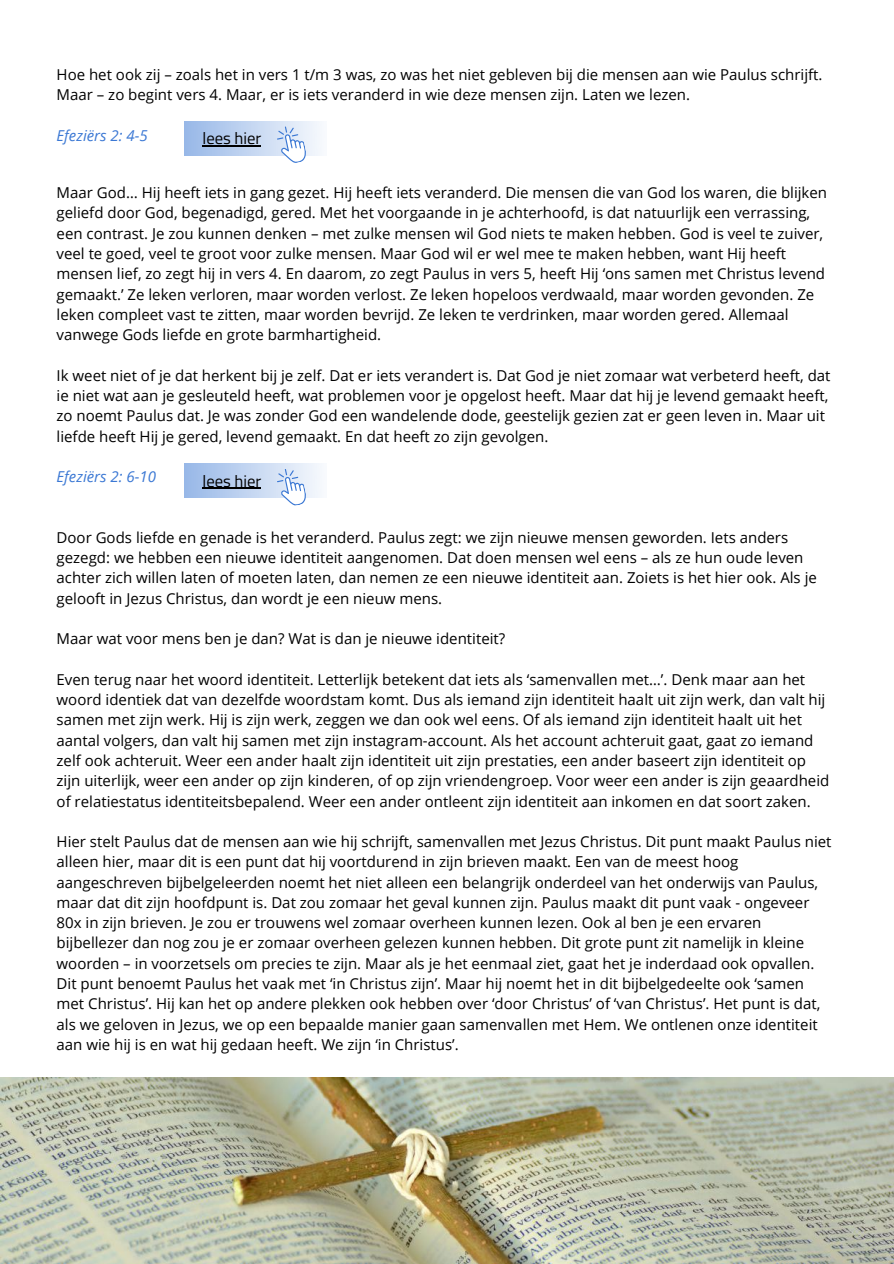
<style>
.page{position:relative;width:894px;height:1264px;background:#fff}
.page>*{position:absolute;margin:0;border:0;box-sizing:border-box;transform-origin:0 0}
.t1{font:16.65px "Titillium Web";color:#000}
.t2{font:15px/20.2px "Open Sans";color:#000}
.t3{font:italic 15px "Open Sans";color:#3b78d4}
</style>
<div class="page">
<img style="left:0;top:1077px;width:893px;height:186px">
<img style="left:184px;top:121px;width:137px;height:34px">
<hr style="left:202px;top:145px;width:59px;height:1px;background:#000">
<svg style="left:277px;top:126px;width:31px;height:37px"></svg>
<hr style="left:202px;top:487px;width:59px;height:2px;background:#000">
<svg style="left:277px;top:469px;width:31px;height:37px"></svg>
<p class="t2" style="left:57px;top:64px;width:767px">Hoe het ook zij – zoals het in vers 1 t/m 3 was, zo was het niet gebleven bij die mensen aan wie Paulus schrijft.<br>Maar – zo begint vers 4. Maar, er is iets veranderd in wie deze mensen zijn. Laten we lezen.</p>
<p class="t3" style="left:57px;top:125px;width:93px">Efeziërs 2: 4-5</p>
<p class="t1" style="left:202px;top:125px;width:60px">lees hier</p>
<p class="t2" style="left:57px;top:182px;width:771px">Maar God… Hij heeft iets in gang gezet. Hij heeft iets veranderd. Die mensen die van God los waren, die blijken geliefd door God, begenadigd, gered. Met het voorgaande in je achterhoofd, is dat natuurlijk een verrassing, een contrast. Je zou kunnen denken – met zulke mensen wil God niets te maken hebben. God is veel te zuiver, veel te goed, veel te groot voor zulke mensen. Maar God wil er wel mee te maken hebben, want Hij heeft mensen lief, zo zegt hij in vers 4. En daarom, zo zegt Paulus in vers 5, heeft Hij ‘ons samen met Christus levend gemaakt.’ Ze leken verloren, maar worden verlost. Ze leken hopeloos verdwaald, maar worden gevonden. Ze leken compleet vast te zitten, maar worden bevrijd. Ze leken te verdrinken, maar worden gered. Allemaal vanwege Gods liefde en grote barmhartigheid.</p>
<p class="t2" style="left:57px;top:365px;width:775px">Ik weet niet of je dat herkent bij je zelf. Dat er iets verandert is. Dat God je niet zomaar wat verbeterd heeft, dat ie niet wat aan je gesleuteld heeft, wat problemen voor je opgelost heeft. Maar dat hij je levend gemaakt heeft, zo noemt Paulus dat. Je was zonder God een wandelende dode, geestelijk gezien zat er geen leven in. Maar uit liefde heeft Hij je gered, levend gemaakt. En dat heeft zo zijn gevolgen.</p>
<p class="t3" style="left:57px;top:466px;width:101px">Efeziërs 2: 6-10</p>
<p class="t1" style="left:202px;top:467px;width:60px">lees hier</p>
<p class="t2" style="left:57px;top:527px;width:761px">Door Gods liefde en genade is het veranderd. Paulus zegt: we zijn nieuwe mensen geworden. Iets anders gezegd: we hebben een nieuwe identiteit aangenomen. Dat doen mensen wel eens – als ze hun oude leven achter zich willen laten of moeten laten, dan nemen ze een nieuwe identiteit aan. Zoiets is het hier ook. Als je gelooft in Jezus Christus, dan wordt je een nieuw mens.</p>
<p class="t2" style="left:57px;top:628px;width:450px">Maar wat voor mens ben je dan? Wat is dan je nieuwe identiteit?</p>
<p class="t2" style="left:57px;top:669px;width:774px">Even terug naar het woord identiteit. Letterlijk betekent dat iets als ‘samenvallen met…’. Denk maar aan het woord identiek dat van dezelfde woordstam komt. Dus als iemand zijn identiteit haalt uit zijn werk, dan valt hij samen met zijn werk. Hij is zijn werk, zeggen we dan ook wel eens. Of als iemand zijn identiteit haalt uit het aantal volgers, dan valt hij samen met zijn instagram-account. Als het account achteruit gaat, gaat zo iemand zelf ook achteruit. Weer een ander haalt zijn identiteit uit zijn prestaties, een ander baseert zijn identiteit op zijn uiterlijk, weer een ander op zijn kinderen, of op zijn vriendengroep. Voor weer een ander is zijn geaardheid of relatiestatus identiteitsbepalend. Weer een ander ontleent zijn identiteit aan inkomen en dat soort zaken.</p>
<p class="t2" style="left:57px;top:831px;width:776px">Hier stelt Paulus dat de mensen aan wie hij schrijft, samenvallen met Jezus Christus. Dit punt maakt Paulus niet alleen hier, maar dit is een punt dat hij voortdurend in zijn brieven maakt. Een van de meest hoog aangeschreven bijbelgeleerden noemt het niet alleen een belangrijk onderdeel van het onderwijs van Paulus, maar dat dit zijn hoofdpunt is. Dat zou zomaar het geval kunnen zijn. Paulus maakt dit punt vaak - ongeveer 80x in zijn brieven. Je zou er trouwens wel zomaar overheen kunnen lezen. Ook al ben je een ervaren bijbellezer dan nog zou je er zomaar overheen gelezen kunnen hebben. Dit grote punt zit namelijk in kleine woorden – in voorzetsels om precies te zijn. Maar als je het eenmaal ziet, gaat het je inderdaad ook opvallen.<br>Dit punt benoemt Paulus het vaak met ‘in Christus zijn’. Maar hij noemt het in dit bijbelgedeelte ook ‘samen met Christus’. Hij kan het op andere plekken ook hebben over ‘door Christus’ of ‘van Christus’. Het punt is dat, als we geloven in Jezus, we op een bepaalde manier gaan samenvallen met Hem. We ontlenen onze identiteit aan wie hij is en wat hij gedaan heeft. We zijn ‘in Christus’.</p>
</div>
